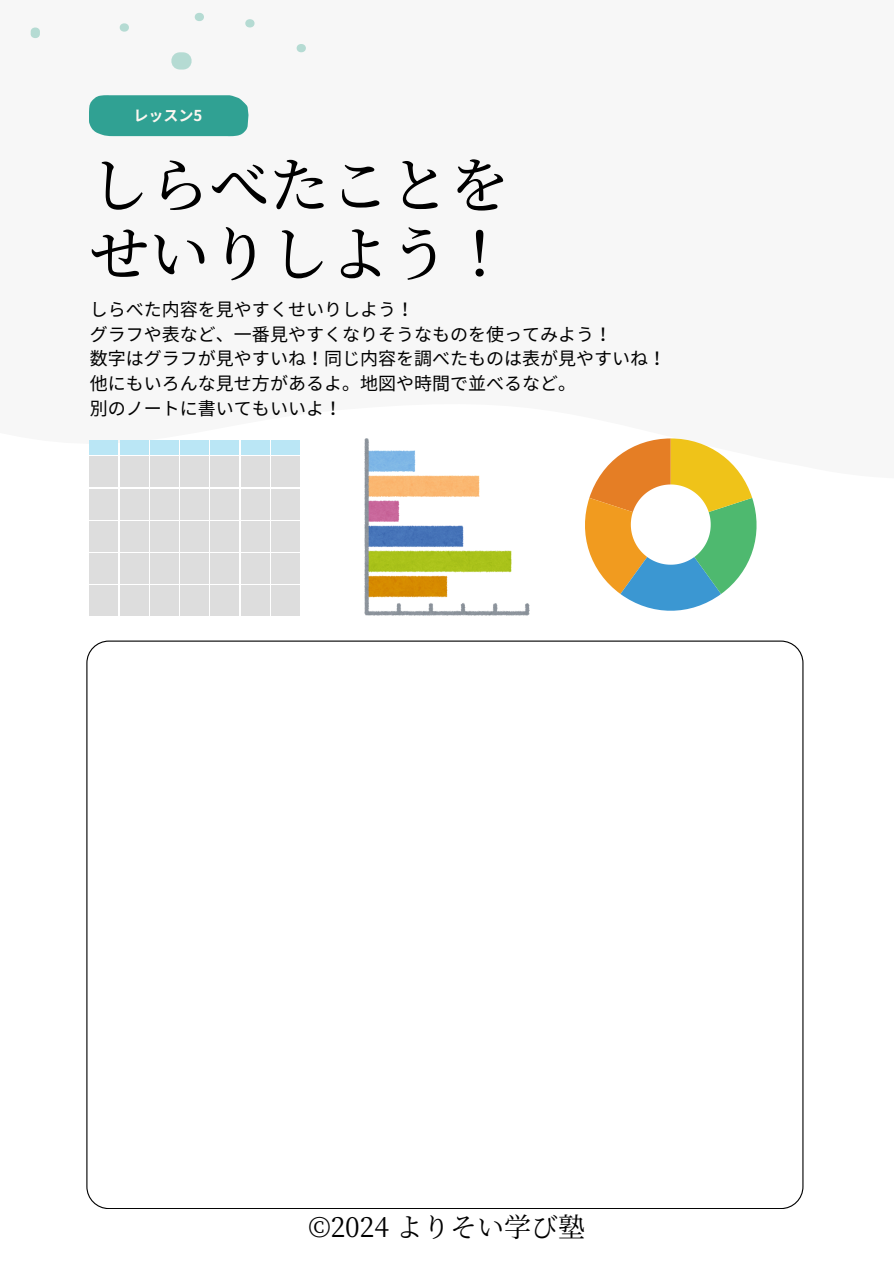
<style>
.page{position:relative;width:894px;height:1264px;background:#fff}
.page>*{position:absolute;margin:0;border:0;box-sizing:border-box;transform-origin:0 0}
.t1{font:500 60px/68.7px "Source Han Serif JP";color:#000}
.t2{font:27px "Source Han Serif JP";color:#000}
.t3{font:18px/24.8px "Noto Sans JP";color:#000}
.t4{font:700 15px "Noto Sans JP";color:#fdf7f1}
</style>
<div class="page">
<svg style="left:31px;top:12px;width:275px;height:58px"></svg>
<svg style="left:86px;top:640px;width:717px;height:568px"></svg>
<div style="left:89px;top:95px;width:159px;height:41px;background:#30a193"></div>
<div style="left:89px;top:456px;width:29px;height:31px;background:#ddd"></div>
<div style="left:150px;top:456px;width:29px;height:31px;background:#ddd"></div>
<div style="left:150px;top:488px;width:29px;height:31px;background:#ddd"></div>
<div style="left:150px;top:553px;width:29px;height:31px;background:#ddd"></div>
<div style="left:150px;top:521px;width:29px;height:30px;background:#ddd"></div>
<div style="left:150px;top:585px;width:29px;height:31px;background:#ddd"></div>
<div style="left:210px;top:456px;width:29px;height:31px;background:#ddd"></div>
<div style="left:89px;top:521px;width:29px;height:30px;background:#ddd"></div>
<div style="left:120px;top:521px;width:28px;height:30px;background:#ddd"></div>
<div style="left:89px;top:488px;width:29px;height:31px;background:#ddd"></div>
<div style="left:120px;top:488px;width:28px;height:31px;background:#ddd"></div>
<div style="left:89px;top:553px;width:29px;height:31px;background:#ddd"></div>
<div style="left:120px;top:553px;width:28px;height:31px;background:#ddd"></div>
<div style="left:89px;top:585px;width:29px;height:31px;background:#ddd"></div>
<div style="left:120px;top:585px;width:28px;height:31px;background:#ddd"></div>
<div style="left:120px;top:456px;width:28px;height:31px;background:#ddd"></div>
<div style="left:180px;top:456px;width:29px;height:31px;background:#ddd"></div>
<div style="left:180px;top:488px;width:29px;height:31px;background:#ddd"></div>
<div style="left:180px;top:553px;width:29px;height:31px;background:#ddd"></div>
<div style="left:180px;top:521px;width:29px;height:30px;background:#ddd"></div>
<div style="left:180px;top:585px;width:29px;height:31px;background:#ddd"></div>
<div style="left:240px;top:456px;width:29px;height:31px;background:#ddd"></div>
<div style="left:210px;top:488px;width:29px;height:31px;background:#ddd"></div>
<div style="left:240px;top:488px;width:29px;height:31px;background:#ddd"></div>
<div style="left:240px;top:521px;width:29px;height:30px;background:#ddd"></div>
<div style="left:240px;top:553px;width:29px;height:31px;background:#ddd"></div>
<div style="left:240px;top:585px;width:29px;height:31px;background:#ddd"></div>
<div style="left:271px;top:456px;width:29px;height:31px;background:#ddd"></div>
<div style="left:271px;top:488px;width:29px;height:31px;background:#ddd"></div>
<div style="left:271px;top:521px;width:29px;height:30px;background:#ddd"></div>
<div style="left:271px;top:553px;width:29px;height:31px;background:#ddd"></div>
<div style="left:271px;top:585px;width:29px;height:31px;background:#ddd"></div>
<div style="left:210px;top:521px;width:29px;height:30px;background:#ddd"></div>
<div style="left:210px;top:553px;width:29px;height:31px;background:#ddd"></div>
<div style="left:210px;top:585px;width:29px;height:31px;background:#ddd"></div>
<div style="left:89px;top:440px;width:29px;height:14px;background:#bae6f5"></div>
<div style="left:120px;top:440px;width:28px;height:14px;background:#bae6f5"></div>
<div style="left:150px;top:440px;width:29px;height:14px;background:#bae6f5"></div>
<div style="left:180px;top:440px;width:29px;height:14px;background:#bae6f5"></div>
<div style="left:210px;top:440px;width:29px;height:14px;background:#bae6f5"></div>
<div style="left:241px;top:440px;width:28px;height:14px;background:#bae6f5"></div>
<div style="left:271px;top:440px;width:29px;height:14px;background:#bae6f5"></div>
<img style="left:364px;top:438px;width:165px;height:177px">
<svg style="left:585px;top:438px;width:172px;height:173px"></svg>
<p class="t4" style="left:133px;top:104px;width:70px">レッスン5</p>
<p class="t1" style="left:89px;top:147px;width:421px">しらべたことをせいりしよう！</p>
<h1 class="t3" style="left:90px;top:296px;width:578px">しらべた内容を見やすくせいりしよう！<br>グラフや表など、一番見やすくなりそうなものを使ってみよう！<br>数字はグラフが見やすいね！同じ内容を調べたものは表が見やすいね！他にもいろんな見せ方があるよ。地図や時間で並べるなど。<br>別のノートに書いてもいいよ！</h1>
<h3 class="t2" style="left:308px;top:1205px;width:278px">©2024 よりそい学び塾</h3>
</div>
